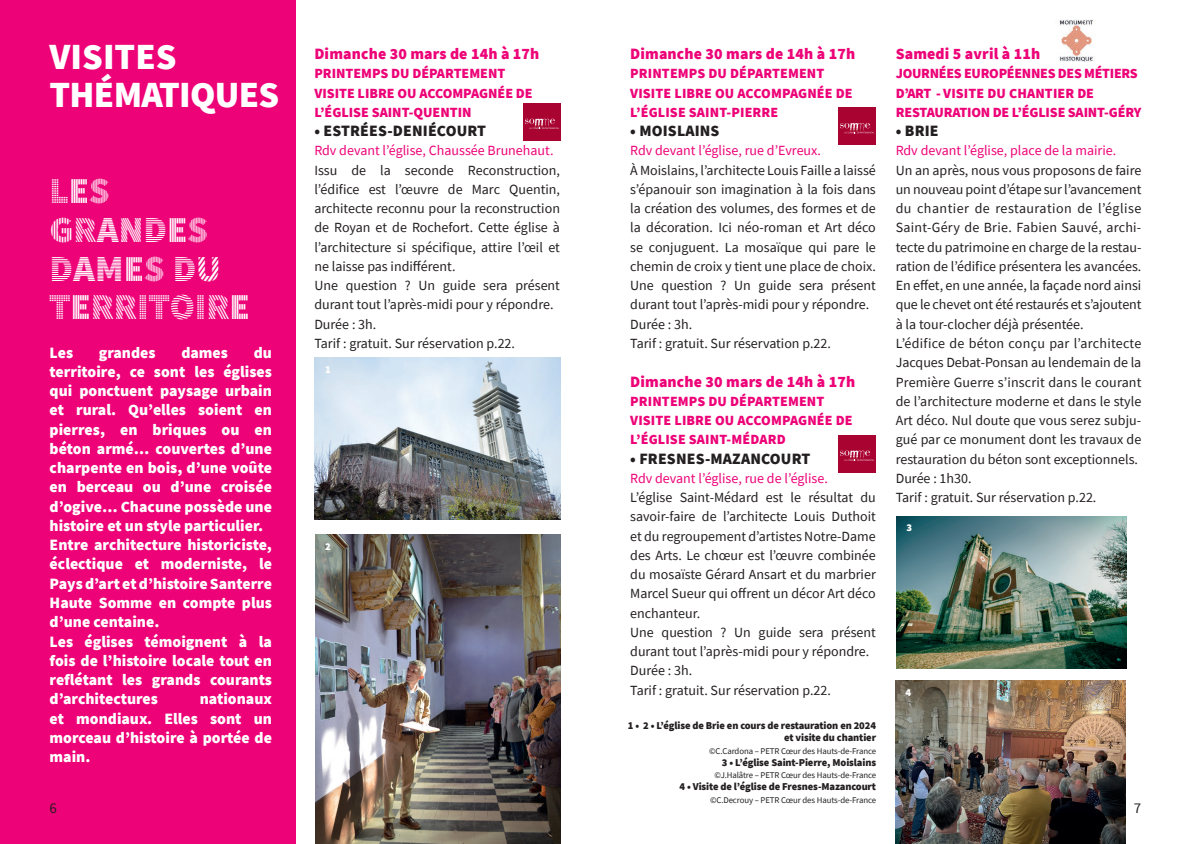
<style>
.page{position:relative;width:1191px;height:844px;background:#fff}
.page>*{position:absolute;margin:0;border:0;box-sizing:border-box;transform-origin:0 0}
.t1{font:900 36.75px/38.5px "Source Sans Pro DISPLAYV2";color:#fff}
.t2{font:900 36.75px/38.5px "Source Sans Pro";letter-spacing:-.02em;color:#fff}
.t3{font:900 15.75px/19.2px "Source Sans Pro";color:#fff}
.t4{font:900 15.75px "Source Sans Pro";letter-spacing:.01em;color:#ed0277}
.t5{font:900 15.75px "Source Sans Pro";letter-spacing:.01em;color:#231f20}
.t6{font:14.88px "Source Sans Pro";color:#231f20}
.t7{font:14px/19.2px "Source Sans Pro";color:#231f20}
.t8{font:900 14px/19.2px "Source Sans Pro";color:#ed0277}
.t9{font:14px "Source Sans Pro";color:#ed0277}
.t10{font:900 14px/19.2px "Source Sans Pro";letter-spacing:-.02em;color:#ed0277}
.t11{font:900 10.5px/12.2px "Source Sans Pro";letter-spacing:-.01em;color:#231f20;text-align:right}
.t12{font:900 10.5px "Source Sans Pro";color:#fff}
.t13{font:8.75px "Source Sans Pro";letter-spacing:-.01em;color:#231f20}
</style>
<div class="page">
<img style="left:896px;top:516px;width:230px;height:152px">
<div style="left:0;top:0;width:295px;height:843px;background:#ed0277"></div>
<img style="left:895px;top:680px;width:231px;height:163px">
<img style="left:315px;top:534px;width:246px;height:309px">
<img style="left:314px;top:357px;width:246px;height:162px">
<img style="left:1059px;top:19px;width:35px;height:43px">
<div style="left:523px;top:103px;width:38px;height:37px;background:#a90332"></div>
<svg style="left:525px;top:119px;width:34px;height:10px"></svg>
<div style="left:838px;top:107px;width:38px;height:38px;background:#a90332"></div>
<svg style="left:840px;top:123px;width:34px;height:10px"></svg>
<div style="left:838px;top:434px;width:38px;height:38px;background:#a90332"></div>
<svg style="left:840px;top:450px;width:34px;height:11px"></svg>
<h1 class="t2" style="left:50px;top:36px;width:231px">VISITES<br>THÉMATIQUES</h1>
<p class="t4" style="left:314px;top:43px;width:227px">Dimanche 30 mars de 14h à 17h</p>
<p class="t8" style="left:314px;top:64px;width:220px">PRINTEMPS DU DÉPARTEMENT<br>VISITE LIBRE OU ACCOMPAGNÉE DE<br>L’ÉGLISE SAINT-QUENTIN</p>
<p class="t5" style="left:314px;top:120px;width:173px">• ESTRÉES-DENIÉCOURT</p>
<p class="t9" style="left:314px;top:142px;width:241px">Rdv devant l’église, Chaussée Brunehaut.</p>
<p class="t7" style="left:314px;top:160px;width:247px">Issu de la seconde Reconstruction, l’édifice est l’œuvre de Marc Quentin, architecte reconnu pour la reconstruction de Royan et de Rochefort. Cette église à l’architecture si spécifique, attire l’œil et ne laisse pas indifférent.<br>Une question ? Un guide sera présent durant tout l’après-midi pour y répondre.<br>Durée : 3h.<br>Tarif : gratuit. Sur réservation p.22.</p>
<p class="t4" style="left:630px;top:43px;width:227px">Dimanche 30 mars de 14h à 17h</p>
<p class="t8" style="left:630px;top:64px;width:224px">PRINTEMPS DU DÉPARTEMENT<br>VISITE LIBRE OU ACCOMPAGNÉE DE<br>L’ÉGLISE SAINT-PIERRE</p>
<p class="t5" style="left:630px;top:120px;width:91px">• MOISLAINS</p>
<p class="t9" style="left:630px;top:142px;width:192px">Rdv devant l’église, rue d’Evreux.</p>
<p class="t7" style="left:630px;top:160px;width:247px">À Moislains, l’architecte Louis Faille a laissé s’épanouir son imagination à la fois dans la création des volumes, des formes et de la décoration. Ici néo-roman et Art déco se conjuguent. La mosaïque qui pare le chemin de croix y tient une place de choix.<br>Une question ? Un guide sera présent durant tout l’après-midi pour y répondre.<br>Durée : 3h.<br>Tarif : gratuit. Sur réservation p.22.</p>
<p class="t4" style="left:630px;top:370px;width:227px">Dimanche 30 mars de 14h à 17h</p>
<p class="t8" style="left:630px;top:391px;width:224px">PRINTEMPS DU DÉPARTEMENT<br>VISITE LIBRE OU ACCOMPAGNÉE DE<br>L’ÉGLISE SAINT-MÉDARD</p>
<p class="t5" style="left:630px;top:447px;width:182px">• FRESNES-MAZANCOURT</p>
<p class="t9" style="left:630px;top:469px;width:199px">Rdv devant l’église, rue de l’église.</p>
<p class="t7" style="left:630px;top:487px;width:247px">L’église Saint-Médard est le résultat du savoir-faire de l’architecte Louis Duthoit et du regroupement d’artistes Notre-Dame des Arts. Le chœur est l’œuvre combinée du mosaïste Gérard Ansart et du marbrier Marcel Sueur qui offrent un décor Art déco enchanteur.<br>Une question ? Un guide sera présent durant tout l’après-midi pour y répondre.<br>Durée : 3h.<br>Tarif : gratuit. Sur réservation p.22.</p>
<p class="t4" style="left:895px;top:43px;width:146px">Samedi 5 avril à 11h</p>
<p class="t10" style="left:895px;top:64px;width:247px">JOURNÉES EUROPÉENNES DES MÉTIERS<br>D’ART - VISITE DU CHANTIER DE<br>RESTAURATION DE L’ÉGLISE SAINT-GÉRY</p>
<p class="t5" style="left:895px;top:120px;width:44px">• BRIE</p>
<p class="t9" style="left:895px;top:142px;width:222px">Rdv devant l’église, place de la mairie.</p>
<p class="t7" style="left:895px;top:160px;width:247px">Un an après, nous vous proposons de faire un nouveau point d’étape sur l’avancement du chantier de restauration de l’église Saint-Géry de Brie. Fabien Sauvé, archi&shy;tecte du patrimoine en charge de la restau&shy;ration de l’édifice présentera les avancées.<br>En effet, en une année, la façade nord ainsi que le chevet ont été restaurés et s’ajoutent à la tour-clocher déjà présentée.<br>L’édifice de béton conçu par l’architecte Jacques Debat-Ponsan au lendemain de la Première Guerre s’inscrit dans le courant de l’architecture moderne et dans le style Art déco. Nul doute que vous serez subju&shy;gué par ce monument dont les travaux de restauration du béton sont exceptionnels.<br>Durée : 1h30.<br>Tarif : gratuit. Sur réservation p.22.</p>
<h1 class="t1" style="left:50px;top:173px;width:202px">LES<br>GRANDES<br>DAMES DU<br>TERRITOIRE</h1>
<p class="t3" style="left:50px;top:342px;width:25px">Les</p>
<p class="t3" style="left:99px;top:342px;width:58px">grandes</p>
<p class="t3" style="left:181px;top:342px;width:48px">dames</p>
<p class="t3" style="left:50px;top:342px;width:224px;text-indent:204px">du territoire, ce sont les églises qui ponctuent paysage urbain et rural. Qu’elles soient en pierres, en briques ou en béton armé… couvertes d’une charpente en bois, d’une voûte en berceau ou d’une croisée d’ogive… Chacune possède une histoire et un style particulier.<br>Entre architecture historiciste, éclectique et moderniste, le<br>Pays d’art et d’histoire Santerre<br>Haute Somme en compte plus d’une centaine.<br>Les églises témoignent à la fois de l’histoire locale tout en reflétant les grands courants d’architectures</p>
<p class="t12" style="left:325px;top:362px;width:7px">1</p>
<p class="t12" style="left:906px;top:520px;width:7px">3</p>
<p class="t12" style="left:325px;top:538px;width:7px">2</p>
<p class="t12" style="left:905px;top:685px;width:7px">4</p>
<p class="t3" style="left:50px;top:689px;width:224px;text-align:justify;text-indent:150px">nationaux et mondiaux. Elles sont un morceau d’histoire à portée de main.</p>
<p class="t11" style="left:628px;top:719px;width:250px">1 • 2 • L’église de Brie en cours de restauration en 2024 et visite du chantier</p>
<p class="t13" style="left:709px;top:744px;width:168px">©C.Cardona – PETR Cœur des Hauts-de-France</p>
<p class="t11" style="left:722px;top:755px;width:156px">3 • L’église Saint-Pierre, Moislains</p>
<p class="t13" style="left:714px;top:769px;width:163px">©J.Halâtre – PETR Cœur des Hauts-de-France</p>
<p class="t11" style="left:679px;top:780px;width:198px">4 • Visite de l’église de Fresnes-Mazancourt</p>
<p class="t13" style="left:710px;top:793px;width:168px">©C.Decrouy – PETR Cœur des Hauts-de-France</p>
<p class="t6" style="left:50px;top:797px;width:9px">6</p>
<p class="t6" style="left:1134px;top:797px;width:9px">7</p>
</div>
